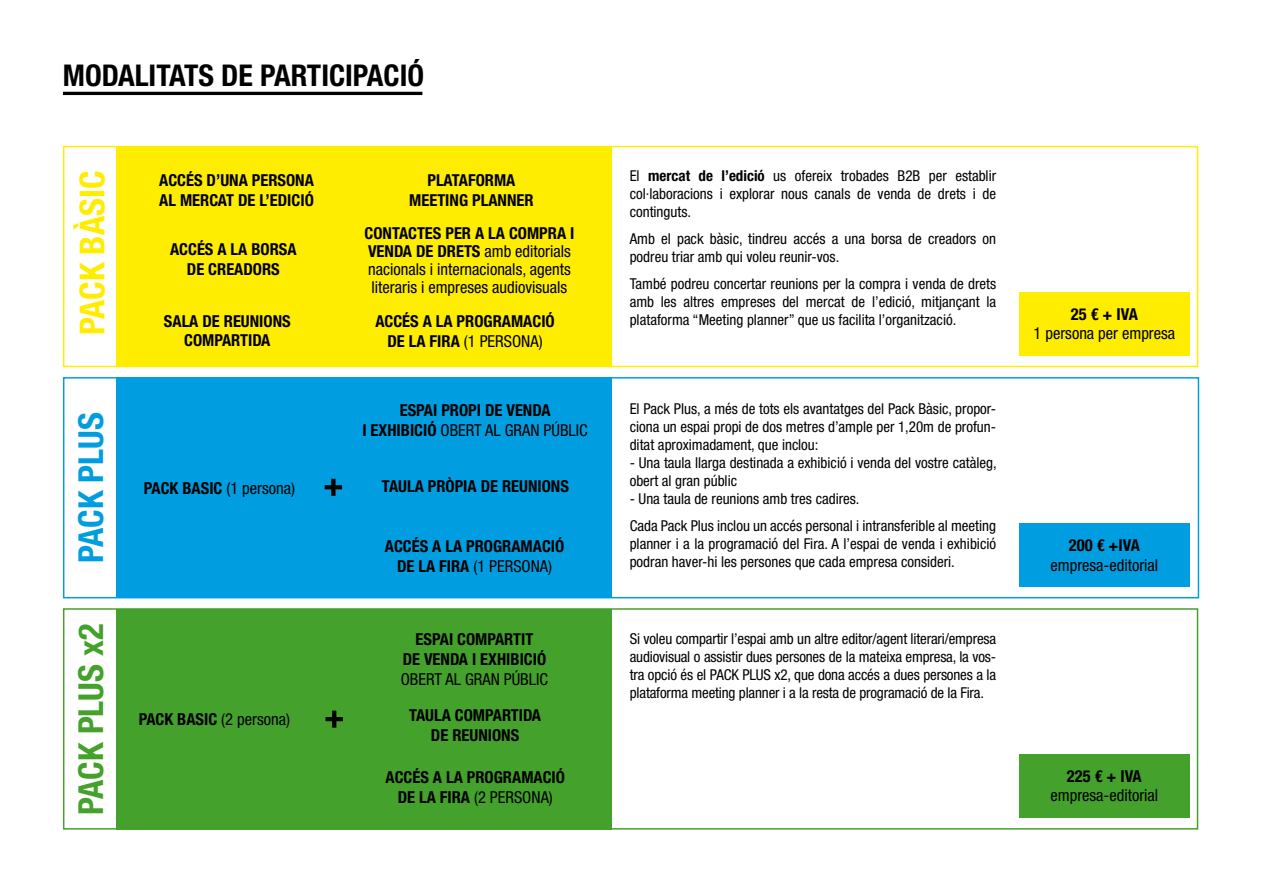
<style>
.page{position:relative;width:1263px;height:893px;background:#fff}
.page>*{position:absolute;margin:0;border:0;box-sizing:border-box;transform-origin:0 0}
.t1{font:700 condensed 34.5px "Helvetica Neue LT Std";color:#44a12b}
.t2{font:700 condensed 34.5px "Helvetica Neue LT Std";color:#ffed00}
.t3{font:700 condensed 34.5px "Helvetica Neue LT Std";color:#009ee0}
.t4{font:700 condensed 30px "Helvetica Neue LT Std";color:#000}
.t5{font:700 condensed 16.5px/19.8px "Helvetica Neue LT Std";color:#000;text-align:center}
.t6{font:condensed 16.5px/18px "Helvetica Neue LT Std";color:#000}
.t7{font:condensed 15px/18px "Helvetica Neue LT Std";color:#000;text-align:justify}
.s1{font-weight:700}
.s2{font-weight:400}
</style>
<div class="page">
<div style="left:116px;top:377px;width:495px;height:221px;background:#009ee0"></div>
<div style="left:116px;top:147px;width:495px;height:220px;background:#ffed00"></div>
<div style="left:116px;top:609px;width:495px;height:221px;background:#44a12b"></div>
<svg style="left:325px;top:479px;width:17px;height:17px"></svg>
<hr style="left:63px;top:92px;width:359px;height:3px;background:#000">
<div style="left:63px;top:146px;width:1135px;height:221px;border:2px solid #ffed00"></div>
<div style="left:63px;top:377px;width:1136px;height:221px;border:2px solid #009ee0"></div>
<div style="left:63px;top:608px;width:1135px;height:222px;border:2px solid #44a12b"></div>
<div style="left:1019px;top:292px;width:170px;height:63px;background:#ffed00"></div>
<div style="left:1019px;top:523px;width:170px;height:64px;background:#009ee0"></div>
<div style="left:1019px;top:754px;width:170px;height:63px;background:#44a12b"></div>
<svg style="left:325px;top:711px;width:18px;height:17px"></svg>
<h2 class="t4" style="left:63px;top:58px;width:363px">MODALITATS DE PARTICIPACIÓ</h2>
<h1 class="t2" style="left:71px;top:335px;width:166px;rotate:-90deg">PACK BÀSIC</h1>
<h1 class="t3" style="left:70px;top:563px;width:152px;rotate:-90deg">PACK PLUS</h1>
<h1 class="t1" style="left:70px;top:815px;width:193px;rotate:-90deg">PACK PLUS x2</h1>
<p class="t5" style="left:159px;top:170px;width:156px;text-align:left">ACCÉS D’UNA PERSONA<br>AL MERCAT DE L’EDICIÓ</p>
<p class="t5" style="left:170px;top:239px;width:128px">ACCÉS A LA BORSA<br>DE CREADORS</p>
<p class="t5" style="left:409px;top:170px;width:126px">PLATAFORMA<br>MEETING PLANNER</p>
<p class="t6" style="left:364px;top:224px;width:211px"><span class="s1">CONTACTES PER A LA COMPRA I<br>VENDA DE DRETS</span> amb editorials nacionals i internacionals, agents literaris i empreses audiovisuals</p>
<p class="t5" style="left:164px;top:311px;width:128px">SALA DE REUNIONS<br>COMPARTIDA</p>
<p class="t5" style="left:375px;top:311px;width:181px">ACCÉS A LA PROGRAMACIÓ<br>DE LA FIRA <span class="s2">(1 PERSONA)</span></p>
<p class="t6" style="left:144px;top:479px;width:153px"><span class="s1">PACK BASIC</span> (1 persona)</p>
<p class="t6" style="left:139px;top:710px;width:153px"><span class="s1">PACK BASIC</span> (2 persona)</p>
<p class="t5" style="left:362px;top:400px;width:227px">ESPAI PROPI DE VENDA<br>I EXHIBICIÓ <span class="s2">OBERT AL GRAN PÚBLIC</span></p>
<p class="t5" style="left:382px;top:476px;width:188px">TAULA PRÒPIA DE REUNIONS</p>
<p class="t5" style="left:385px;top:536px;width:181px">ACCÉS A LA PROGRAMACIÓ<br>DE LA FIRA <span class="s2">(1 PERSONA)</span></p>
<p class="t5" style="left:403px;top:629px;width:145px">ESPAI COMPARTIT<br>DE VENDA I EXHIBICIÓ</p>
<p class="t6" style="left:401px;top:670px;width:149px">OBERT AL GRAN PÚBLIC</p>
<p class="t5" style="left:409px;top:705px;width:134px">TAULA COMPARTIDA<br>DE REUNIONS</p>
<p class="t5" style="left:386px;top:767px;width:181px">ACCÉS A LA PROGRAMACIÓ<br>DE LA FIRA <span class="s2">(2 PERSONA)</span></p>
<p class="t7" style="left:630px;top:167px;width:368px">El <span class="s1">mercat de l’edició</span> us ofereix trobades B2B per establir col·laboracions i explorar nous canals de venda de drets i de continguts.</p>
<p class="t7" style="left:630px;top:230px;width:368px">Amb el pack bàsic, tindreu accés a una borsa de creadors on podreu triar amb qui voleu reunir-vos.</p>
<p class="t7" style="left:630px;top:275px;width:368px">També podreu concertar reunions per la compra i venda de drets amb les altres empreses del mercat de l’edició, mitjançant la plataforma “Meeting planner” que us facilita l’organització.</p>
<p class="t7" style="left:630px;top:399px;width:368px">El Pack Plus, a més de tots els avantatges del Pack Bàsic, propor&shy;ciona un espai propi de dos metres d’ample per 1,20m de profun&shy;ditat aproximadament, que inclou:</p>
<p class="t7" style="left:630px;top:453px;width:369px">- Una taula llarga destinada a exhibició i venda del vostre catàleg, obert al gran públic</p>
<p class="t7" style="left:630px;top:485px;width:368px;line-height:27px">- Una taula de reunions amb tres cadires.<br>Cada Pack Plus inclou un accés personal i intransferible al meeting</p>
<p class="t7" style="left:630px;top:534px;width:368px">planner i a la programació del Fira. A l’espai de venda i exhibició podran haver-hi les persones que cada empresa consideri.</p>
<p class="t7" style="left:630px;top:629px;width:368px">Si voleu compartir l’espai amb un altre editor/agent literari/empresa audiovisual o assistir dues persones de la mateixa empresa, la vos&shy;tra opció és el PACK PLUS x2, que dona accés a dues persones a la plataforma meeting planner i a la resta de programació de la Fira.</p>
<p class="t5" style="left:1071px;top:304px;width:68px">25 € + IVA</p>
<p class="t6" style="left:1033px;top:324px;width:143px">1 persona per empresa</p>
<p class="t5" style="left:1069px;top:535px;width:72px">200 € +IVA</p>
<p class="t6" style="left:1050px;top:556px;width:109px">empresa-editorial</p>
<p class="t5" style="left:1067px;top:765px;width:76px">225 € + IVA</p>
<p class="t6" style="left:1050px;top:786px;width:109px">empresa-editorial</p>
</div>
